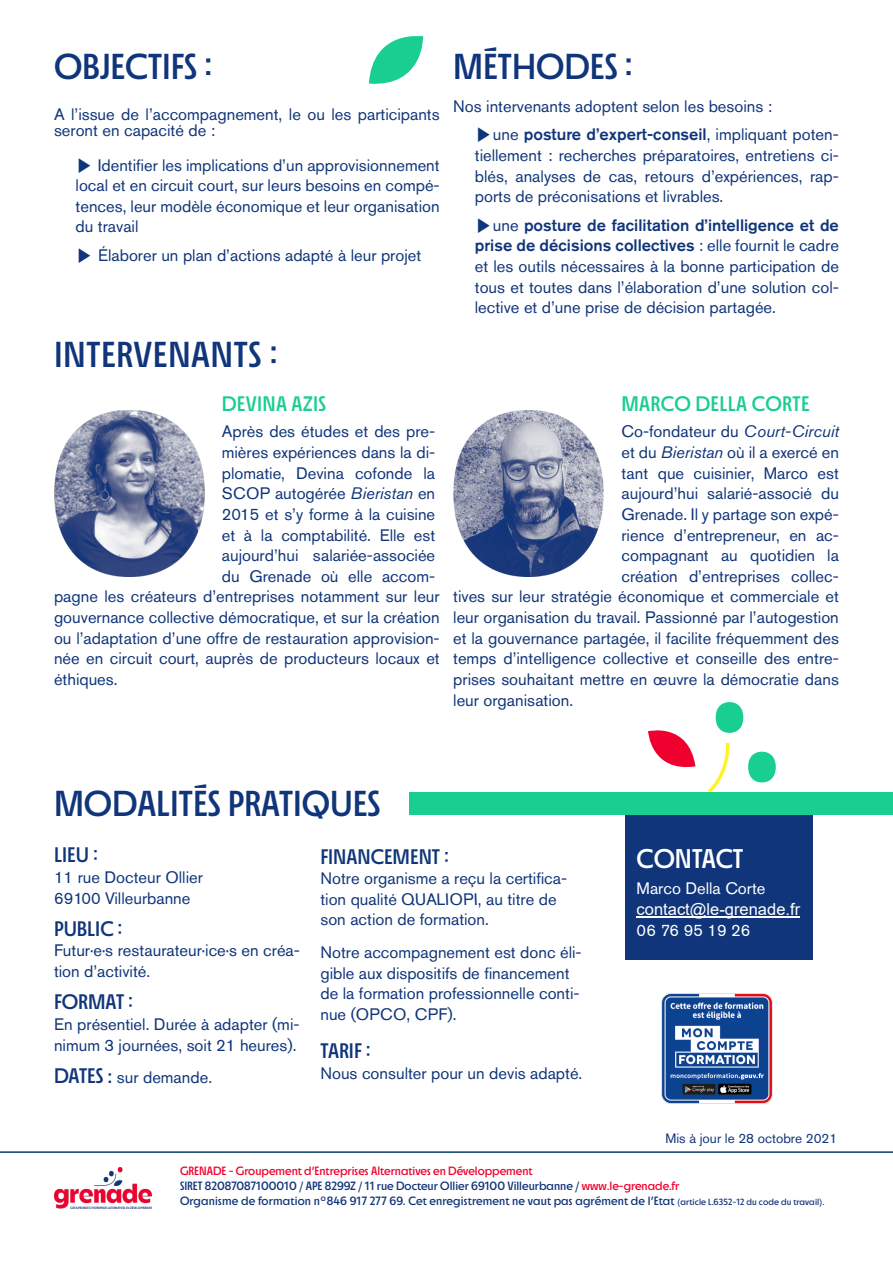
<style>
.page{position:relative;width:893px;height:1263px;background:#fff}
.page>*{position:absolute;margin:0;border:0;box-sizing:border-box;transform-origin:0 0}
.t1{font:36px "Roba V0.3 Low";color:#10357a}
.t2{font:27px "Roba V0.3 Low";color:#fff}
.t3{font:21px "Roba V0.3 Low";color:#10357a}
.t4{font:21px "Roba V0.3 Low";letter-spacing:.015em;color:#18ce90}
.t5{font:16.5px/20.7px "Akzidenz Grotesk Std";color:#10357a}
.t6{font:16.5px "Akzidenz Grotesk Std";color:#fff}
.t7{font:16.5px "Arial";color:#fff}
.t8{font:13.5px "Akzidenz Grotesk Std";color:#10357a}
.t9{font:12px/15px "Roba V0.3 Low";color:#10357a}
.s1{font-family:"Malgun Gothic";font-size:18px}
.s2{font-style:italic}
.s3{font-weight:500}
.s4{font-family:"Roba V0.3 Low";font-size:21px}
.s5{color:#f0002f}
.s6{font-size:9px}
</style>
<div class="page">
<div style="left:625px;top:805px;width:188px;height:154px;background:#10357a"></div>
<div style="left:409px;top:792px;width:484px;height:23px;background:#18ce90"></div>
<hr style="left:637px;top:917px;width:163px;height:1px;background:#fff">
<svg style="left:369px;top:36px;width:55px;height:48px"></svg>
<img style="left:54px;top:410px;width:150px;height:166px">
<img style="left:453px;top:410px;width:150px;height:166px">
<hr style="left:0;top:1151px;width:893px;height:2px;background:#104476">
<img style="left:54px;top:1168px;width:97px;height:40px">
<img style="left:661px;top:993px;width:112px;height:111px">
<svg style="left:648px;top:730px;width:47px;height:37px"></svg>
<div style="left:716px;top:702px;width:27px;height:31px;background:#18ce90;border-radius:50%"></div>
<div style="left:748px;top:752px;width:28px;height:30px;background:#18ce90;border-radius:50%"></div>
<svg style="left:707px;top:743px;width:22px;height:48px"></svg>
<h1 class="t1" style="left:54px;top:54px;width:160px">OBJECTIFS :</h1>
<p class="t5" style="left:54px;top:107px;width:387px;line-height:16.5px">A l’issue de l’accompagnement, le ou les participants seront en capacité de :</p>
<p class="t5" style="left:76px;top:156px;width:366px;text-align:justify"><span class="s1">▶</span> Identifier les implications d’un approvisionnement local et en circuit court, sur leurs besoins en compé&shy;tences, leur modèle économique et leur organisation du travail</p>
<p class="t5" style="left:76px;top:246px;width:347px"><span class="s1">▶</span> Élaborer un plan d’actions adapté à leur projet</p>
<h1 class="t1" style="left:54px;top:342px;width:225px">INTERVENANTS :</h1>
<p class="t4" style="left:222px;top:396px;width:106px">DEVINA AZIS</p>
<p class="t5" style="left:222px;top:423px;width:215px">Après des études et des pre-</p>
<p class="t5" style="left:222px;top:443px;width:215px">mières expériences dans la di-</p>
<p class="t5" style="left:222px;top:464px;width:215px">plomatie, Devina cofonde la</p>
<p class="t5" style="left:222px;top:485px;width:215px">SCOP autogérée <span class="s2">Bieristan</span> en</p>
<p class="t5" style="left:222px;top:505px;width:215px">2015 et s’y forme à la cuisine</p>
<p class="t5" style="left:222px;top:526px;width:215px">et à la comptabilité. Elle est</p>
<p class="t5" style="left:222px;top:547px;width:215px">aujourd’hui salariée-associée</p>
<p class="t5" style="left:222px;top:567px;width:215px">du Grenade où elle accom-</p>
<p class="t5" style="left:54px;top:588px;width:387px">pagne les créateurs d’entreprises notamment sur leur</p>
<p class="t5" style="left:54px;top:608px;width:387px">gouvernance collective démocratique, et sur la création</p>
<p class="t5" style="left:54px;top:629px;width:387px">ou l’adaptation d’une offre de restauration approvision-</p>
<p class="t5" style="left:54px;top:650px;width:387px">née en circuit court, auprès de producteurs locaux et</p>
<p class="t5" style="left:54px;top:670px;width:65px">éthiques.</p>
<h1 class="t1" style="left:453px;top:54px;width:181px">MÉTHODES :</h1>
<p class="t5" style="left:475px;top:93px;width:366px;line-height:28.5px;text-indent:-22px">Nos intervenants adoptent selon les besoins :<br><span class="s1">▶</span>une <span class="s3">posture d’expert-conseil</span>, impliquant poten-</p>
<p class="t5" style="left:475px;top:146px;width:366px;text-align:justify">tiellement : recherches préparatoires, entretiens ci&shy;blés, analyses de cas, retours d’expériences, rap&shy;ports de préconisations et livrables.</p>
<p class="t5" style="left:475px;top:216px;width:366px;text-align:justify"><span class="s1">▶</span>une <span class="s3">posture de facilitation d’intelligence et de prise de décisions collectives</span> : elle fournit le cadre et les outils nécessaires à la bonne participation de tous et toutes dans l’élaboration d’une solution col&shy;lective et d’une prise de décision partagée.</p>
<p class="t4" style="left:621px;top:396px;width:190px">MARCO DELLA CORTE</p>
<p class="t5" style="left:621px;top:423px;width:219px">Co-fondateur du <span class="s2">Court-Circuit</span></p>
<p class="t5" style="left:621px;top:443px;width:219px">et du <span class="s2">Bieristan</span> où il a exercé en</p>
<p class="t5" style="left:621px;top:464px;width:219px">tant que cuisinier, Marco est</p>
<p class="t5" style="left:621px;top:485px;width:219px">aujourd’hui salarié-associé du</p>
<p class="t5" style="left:621px;top:505px;width:219px">Grenade. Il y partage son expé-</p>
<p class="t5" style="left:621px;top:526px;width:219px">rience d’entrepreneur, en ac-</p>
<p class="t5" style="left:621px;top:547px;width:219px">compagnant au quotidien la</p>
<p class="t5" style="left:621px;top:567px;width:219px">création d’entreprises collec-</p>
<p class="t5" style="left:453px;top:588px;width:387px">tives sur leur stratégie économique et commerciale et</p>
<p class="t5" style="left:453px;top:608px;width:387px">leur organisation du travail. Passionné par l’autogestion</p>
<p class="t5" style="left:453px;top:629px;width:387px">et la gouvernance partagée, il facilite fréquemment des</p>
<p class="t5" style="left:453px;top:650px;width:387px">temps d’intelligence collective et conseille des entre-</p>
<p class="t5" style="left:453px;top:670px;width:387px">prises souhaitant mettre en œuvre la démocratie dans</p>
<p class="t5" style="left:453px;top:691px;width:121px">leur organisation.</p>
<h1 class="t1" style="left:54px;top:791px;width:328px">MODALITÉS PRATIQUES</h1>
<p class="t3" style="left:54px;top:847px;width:45px">LIEU :</p>
<p class="t5" style="left:54px;top:868px;width:150px">11 rue Docteur Ollier<br>69100 Villeurbanne</p>
<p class="t3" style="left:54px;top:921px;width:70px">PUBLIC :</p>
<p class="t5" style="left:54px;top:942px;width:247px">Futur·e·s restaurateur·ice·s en créa&shy;tion d’activité.</p>
<p class="t3" style="left:54px;top:994px;width:81px">FORMAT :</p>
<p class="t5" style="left:54px;top:1015px;width:247px">En présentiel. Durée à adapter (mi&shy;nimum 3 journées, soit 21 heures).</p>
<p class="t5" style="left:54px;top:1068px;width:160px"><span class="s4">DATES :</span> sur demande.</p>
<p class="t3" style="left:320px;top:849px;width:130px">FINANCEMENT :</p>
<p class="t5" style="left:320px;top:870px;width:248px">Notre organisme a reçu la certifica&shy;tion qualité QUALIOPI, au titre de son action de formation.</p>
<p class="t5" style="left:320px;top:943px;width:263px">Notre accompagnement est donc éli&shy;gible aux dispositifs de financement de la formation professionnelle conti&shy;nue (OPCO, CPF).</p>
<p class="t3" style="left:320px;top:1043px;width:52px">TARIF :</p>
<p class="t5" style="left:320px;top:1064px;width:263px">Nous consulter pour un devis adapté.</p>
<h2 class="t2" style="left:637px;top:849px;width:108px">CONTACT</h2>
<p class="t6" style="left:637px;top:882px;width:130px">Marco Della Corte</p>
<p class="t7" style="left:637px;top:903px;width:165px">contact@le-grenade.fr</p>
<p class="t6" style="left:637px;top:923px;width:115px">06 76 95 19 26</p>
<p class="t8" style="left:665px;top:1132px;width:173px">Mis à jour le 28 octobre 2021</p>
<p class="t9" style="left:180px;top:1164px;width:646px"><span class="s5">GRENADE - Groupement d’Entreprises Alternatives en Développement<br></span>SIRET 82087087100010 / APE 8299Z / 11 rue Docteur Ollier 69100 Villeurbanne / <span class="s5">www.le-grenade.fr<br></span>Organisme de formation n°846 917 277 69. Cet enregistrement ne vaut pas agrément de l’Etat <span class="s6">(article L.6352-12 du code du travail).</span></p>
</div>
